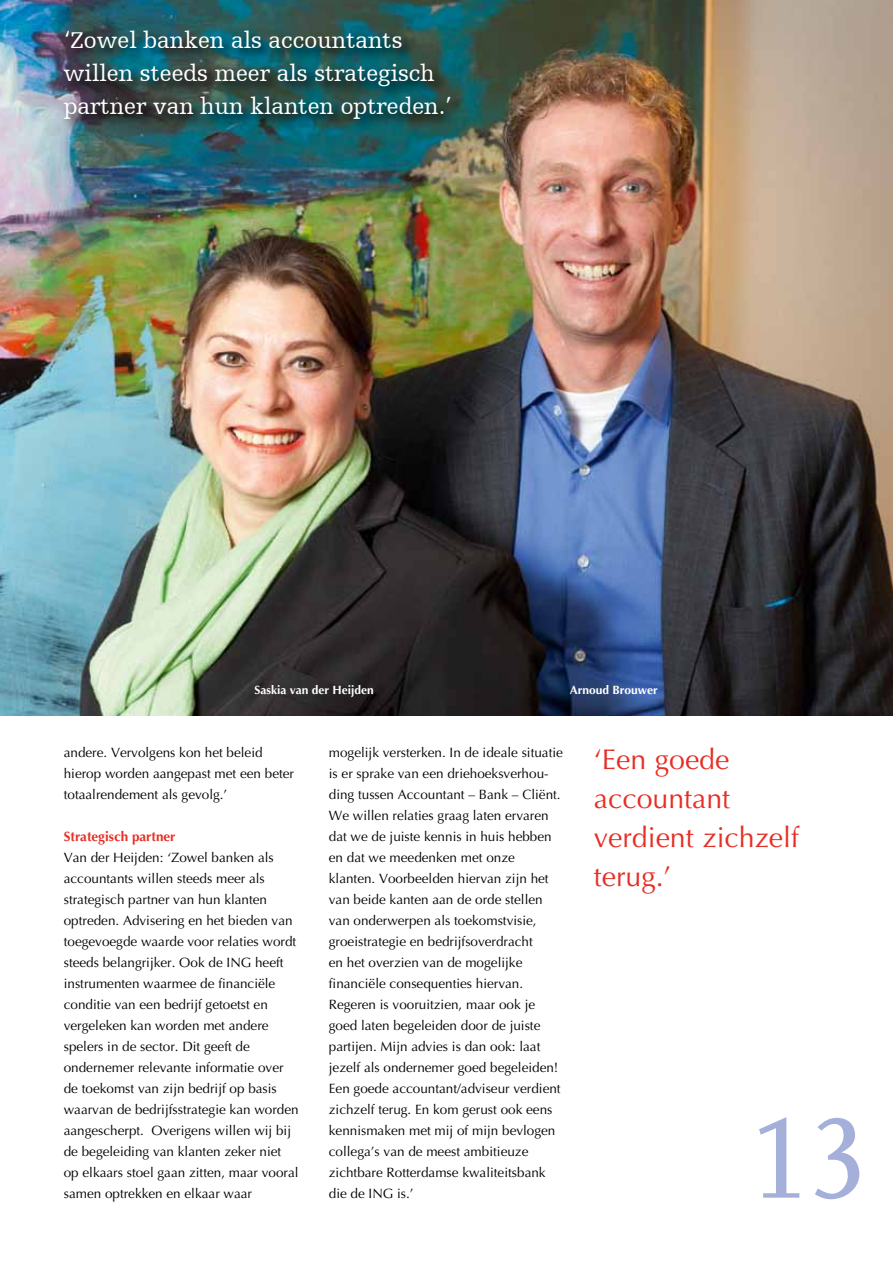
<style>
.page{position:relative;width:893px;height:1263px;background:#fff}
.page>*{position:absolute;margin:0;border:0;box-sizing:border-box;transform-origin:0 0}
.t1{font:120px "Scala Caps";color:#a5b0da}
.t2{font:28.5px/39px "Optima";color:#e62e25}
.t3{font:24px/33px "Humanist Slabserif 712 BT";color:#fff}
.t4{font:13.5px/21px "Optima";color:#000}
.t5{font:700 13.5px "Optima";color:#e62e25}
.t6{font:700 12px "Optima";color:#fff}
</style>
<div class="page">
<img style="left:0;top:0;width:893px;height:716px">
<svg style="left:62px;top:28px;width:403px;height:105px"></svg>
<h3 class="t3" style="left:64px;top:23px;width:390px">‘Zowel banken als accountants willen steeds meer als strategisch partner van hun klanten optreden.’</h3>
<p class="t6" style="left:255px;top:682px;width:121px">Saskia van der Heijden</p>
<p class="t6" style="left:570px;top:682px;width:90px">Arnoud Brouwer</p>
<p class="t4" style="left:64px;top:742px;width:232px">andere. Vervolgens kon het beleid hierop worden aangepast met een beter totaalrendement als gevolg.’</p>
<p class="t5" style="left:64px;top:828px;width:113px">Strategisch partner</p>
<p class="t4" style="left:64px;top:847px;width:236px">Van der Heijden: ‘Zowel banken als accountants willen steeds meer als strategisch partner van hun klanten optreden. Advisering en het bieden van toegevoegde waarde voor relaties wordt steeds belangrijker. Ook de ING heeft instrumenten waarmee de financiële conditie van een bedrijf getoetst en vergeleken kan worden met andere spelers in de sector. Dit geeft de ondernemer relevante informatie over de toekomst van zijn bedrijf op basis waarvan de bedrijfsstrategie kan worden aangescherpt. Overigens willen wij bij de begeleiding van klanten zeker niet op elkaars stoel gaan zitten, maar vooral samen optrekken en elkaar waar</p>
<p class="t4" style="left:329px;top:742px;width:236px">mogelijk versterken. In de ideale situatie is er sprake van een driehoeksverhou&shy;ding tussen Accountant – Bank – Cliënt.<br>We willen relaties graag laten ervaren dat we de juiste kennis in huis hebben en dat we meedenken met onze klanten. Voorbeelden hiervan zijn het van beide kanten aan de orde stellen van onderwerpen als toekomstvisie, groeistrategie en bedrijfsoverdracht<br>en het overzien van de mogelijke financiële consequenties hiervan.<br>Regeren is vooruitzien, maar ook je goed laten begeleiden door de juiste partijen. Mijn advies is dan ook: laat jezelf als ondernemer goed begeleiden!<br>Een goede accountant/adviseur verdient zichzelf terug. En kom gerust ook eens kennismaken met mij of mijn bevlogen collega’s van de meest ambitieuze zichtbare Rotterdamse kwaliteitsbank die de ING is.’</p>
<h2 class="t2" style="left:594px;top:741px;width:207px">‘Een goede accountant verdient zichzelf terug.’</h2>
<h1 class="t1" style="left:749px;top:1093px;width:120px">13</h1>
</div>
